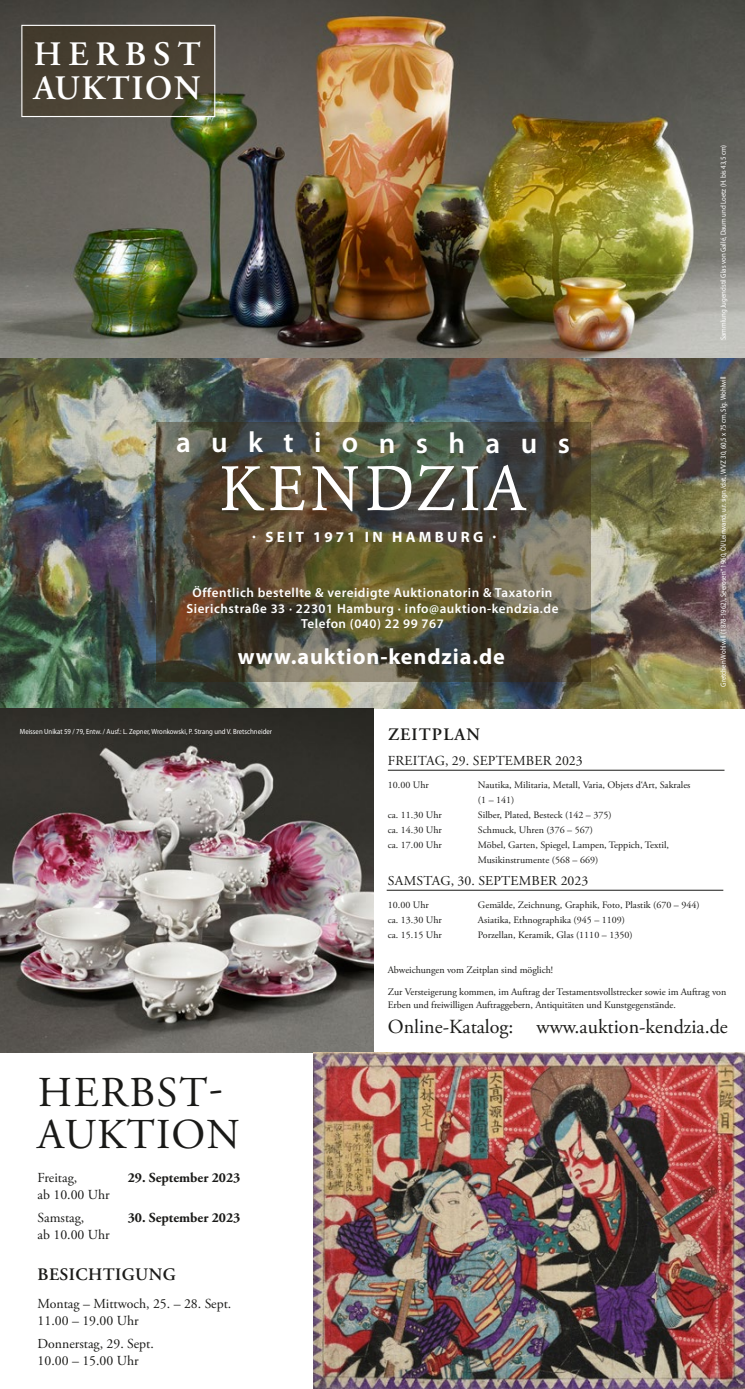
<style>
.page{position:relative;width:745px;height:1389px;background:#fff}
.page>*{position:absolute;margin:0;border:0;box-sizing:border-box;transform-origin:0 0}
.t1{font:42.5px/42.5px "Adobe Garamond Pro";letter-spacing:.025em;color:#1a1a18}
.t2{font:600 34.25px/33.9px "Adobe Garamond Pro";letter-spacing:.045em;color:#fff}
.t3{font:600 29.12px "Myriad Pro";letter-spacing:.7em;color:#fff}
.t4{font:700 22.12px "Myriad Pro";letter-spacing:.04em;color:#fff}
.t5{font:20px "Adobe Garamond Pro";color:#1a1a18}
.t6{font:600 17.5px "Adobe Garamond Pro";letter-spacing:.025em;color:#1a1a18}
.t7{font:600 17.5px "Adobe Garamond Pro";letter-spacing:.065em;color:#1a1a18}
.t8{font:700 15px "Myriad Pro";letter-spacing:.22em;color:#fff}
.t9{font:13.75px/17.5px "Adobe Garamond Pro";color:#1a1a18}
.t10{font:700 13.75px "Adobe Garamond Pro";color:#1a1a18}
.t11{font:13.5px "Adobe Garamond Pro";letter-spacing:.015em;color:#1a1a18}
.t12{font:600 13.12px/15.9px "Myriad Pro";letter-spacing:.04em;color:#fff;text-align:center}
.t13{font:10px/21.2px "Adobe Garamond Pro";letter-spacing:-.005em;color:#1a1a18}
.t14{font:9.75px/15px "Adobe Garamond Pro";color:#1a1a18}
.t15{font:7.5px "Myriad Pro";color:#fff;scale:.9 1}
</style>
<div class="page">
<img style="left:0;top:0;width:744px;height:709px">
<div style="left:21px;top:25px;width:193px;height:92px;background:#494133"></div>
<div style="left:21px;top:25px;width:194px;height:92px;border:1px solid #fff"></div>
<svg style="left:156px;top:422px;width:433px;height:260px;background:#56503c"></svg>
<svg style="left:222px;top:465px;width:304px;height:46px"></svg>
<hr style="left:387px;top:770px;width:337px;height:1px;background:#1a1a18">
<hr style="left:386px;top:890px;width:336px;height:1px;background:#1a1a18">
<img style="left:0;top:709px;width:373px;height:343px">
<img style="left:313px;top:1052px;width:431px;height:337px">
<h2 class="t2" style="left:34px;top:37px;width:168px">HERBST<br>AUKTION</h2>
<h3 class="t3" style="left:176px;top:427px;width:395px">auktionshaus</h3>
<h3 class="t8" style="left:252px;top:527px;width:245px">· SEIT 1971 IN HAMBURG ·</h3>
<h3 class="t12" style="left:186px;top:585px;width:373px">Öffentlich bestellte &amp; vereidigte Auktionatorin &amp; Taxatorin<br>Sierichstraße 33 · 22301 Hamburg · info@auktion-kendzia.de<br>Telefon (040) 22 99 767</h3>
<h3 class="t4" style="left:237px;top:642px;width:268px">www.auktion-kendzia.de</h3>
<p class="t15" style="left:20px;top:727px;width:281px">Meissen Unikat 59 / 79, Entw. / Ausf.: L. Zepner, Wronkowski, P. Strang und V. Bretschneider</p>
<h3 class="t7" style="left:388px;top:724px;width:94px">ZEITPLAN</h3>
<h3 class="t9" style="left:388px;top:753px;width:196px">FREITAG, 29. SEPTEMBER 2023</h3>
<p class="t14" style="left:387px;top:777px;width:42px">10.00 Uhr</p>
<p class="t14" style="left:477px;top:777px;width:214px">Nautika, Militaria, Metall, Varia, Objets d‘Art, Sakrales (1 – 141)</p>
<p class="t14" style="left:387px;top:807px;width:55px">ca. 11.30 Uhr</p>
<p class="t14" style="left:477px;top:807px;width:135px">Silber, Plated, Besteck (142 – 375)</p>
<p class="t14" style="left:387px;top:822px;width:55px">ca. 14.30 Uhr</p>
<p class="t14" style="left:477px;top:822px;width:116px">Schmuck, Uhren (376 – 567)</p>
<p class="t14" style="left:387px;top:837px;width:55px">ca. 17.00 Uhr</p>
<p class="t14" style="left:477px;top:837px;width:192px">Möbel, Garten, Spiegel, Lampen, Teppich, Textil,<br>Musikinstrumente (568 – 669)</p>
<h3 class="t11" style="left:388px;top:873px;width:202px">SAMSTAG, 30. SEPTEMBER 2023</h3>
<p class="t14" style="left:387px;top:897px;width:42px">10.00 Uhr</p>
<p class="t14" style="left:477px;top:897px;width:223px">Gemälde, Zeichnung, Graphik, Foto, Plastik (670 – 944)</p>
<p class="t14" style="left:387px;top:912px;width:55px">ca. 13.30 Uhr</p>
<p class="t14" style="left:477px;top:912px;width:148px">Asiatika, Ethnographika (945 – 1109)</p>
<p class="t14" style="left:387px;top:927px;width:55px">ca. 15.15 Uhr</p>
<p class="t14" style="left:477px;top:927px;width:156px">Porzellan, Keramik, Glas (1110 – 1350)</p>
<p class="t15" style="left:718px;top:340px;width:219px;rotate:-90deg">Sammlung Jugendstil Glas von Gallé, Daum und Loetz (H. bis 43,5 cm)</p>
<p class="t15" style="left:718px;top:687px;width:347px;rotate:-90deg">Gretchen Wohlwill (1878-1962) „Seerosen“ 1960, Öl/Leinwand, u.r. sign./dat., WVZ 30, 60,5 x 75 cm, Slg. Wohlwill</p>
<h1 class="t1" style="left:38px;top:1073px;width:203px">HERBST-<br>AUKTION</h1>
<h3 class="t9" style="left:38px;top:1169px;width:41px">Freitag,</h3>
<h3 class="t10" style="left:128px;top:1169px;width:114px">29. September 2023</h3>
<h3 class="t9" style="left:38px;top:1184px;width:74px;line-height:22.5px">ab 10.00 Uhr<br>Samstag,</h3>
<h3 class="t10" style="left:128px;top:1209px;width:114px">30. September 2023</h3>
<h3 class="t9" style="left:38px;top:1227px;width:74px">ab 10.00 Uhr</h3>
<h3 class="t6" style="left:38px;top:1264px;width:140px">BESICHTIGUNG</h3>
<h3 class="t9" style="left:38px;top:1295px;width:195px">Montag – Mittwoch, 25. – 28. Sept.<br>11.00 – 19.00 Uhr</h3>
<h3 class="t9" style="left:38px;top:1335px;width:118px">Donnerstag, 29. Sept.<br>10.00 – 15.00 Uhr</h3>
<p class="t13" style="left:387px;top:960px;width:340px">Abweichungen vom Zeitplan sind möglich!<br>Zur Versteigerung kommen, im Auftrag der Testamentsvollstrecker sowie im Auftrag von</p>
<p class="t13" style="left:387px;top:995px;width:289px">Erben und freiwilligen Auftraggebern, Antiquitäten und Kunstgegenstände.</p>
<h3 class="t5" style="left:387px;top:1015px;width:341px">Online-Katalog: www.auktion-kendzia.de</h3>
</div>
